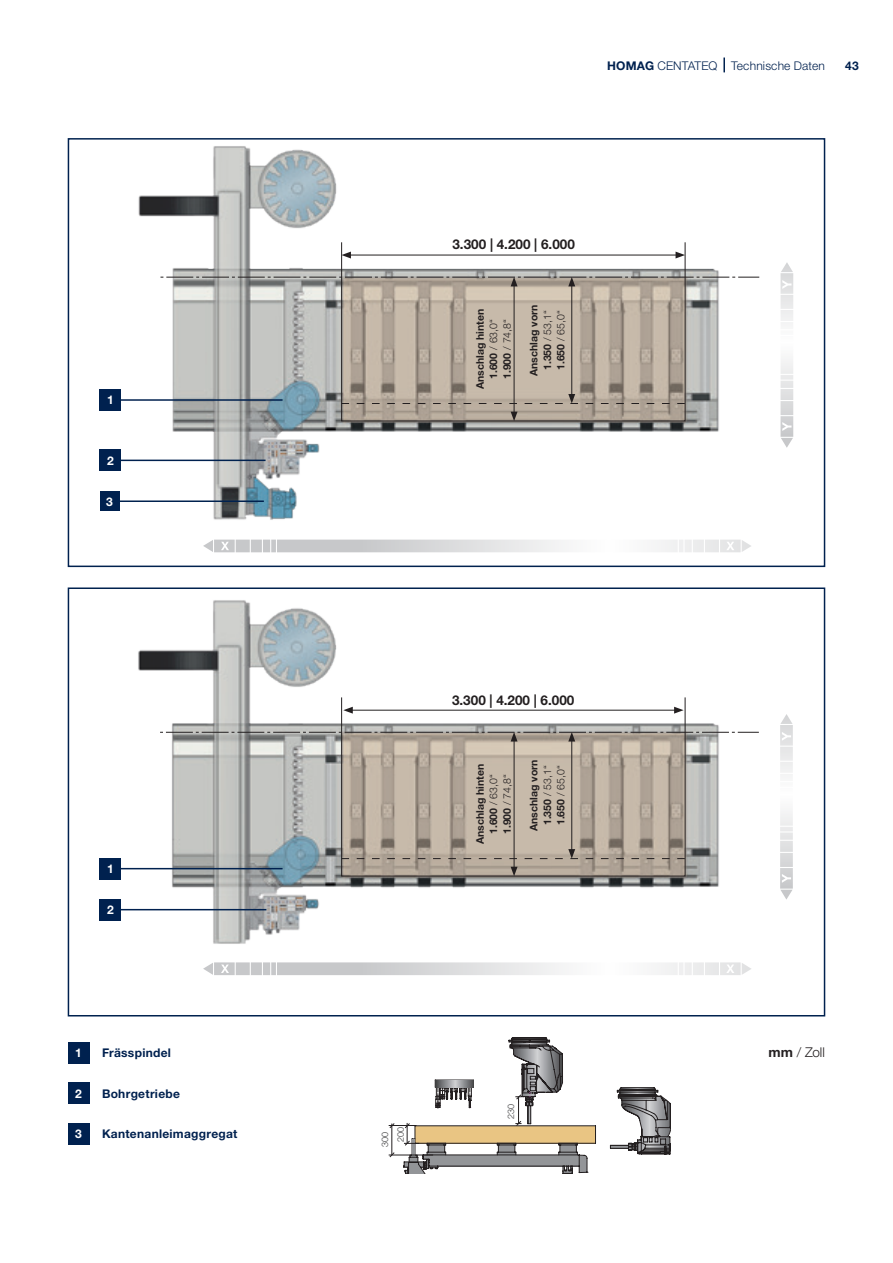
<style>
.page{position:relative;width:893px;height:1263px;background:#fff}
.page>*{position:absolute;margin:0;border:0;box-sizing:border-box;transform-origin:0 0}
._07_Bemaßung_9_9_ver{font:700 13.5px "Helvetica Neue LTW1 G";color:#231f20}
._07_Bemaßung_verscha{font:300 13.5px "Helvetica Neue LTW1 G";color:#231f20}
._06_Tabelle_Explosio{font:700 12px "Helvetica Neue LTW1 G";letter-spacing:.025em;color:#00214f}
.Musterseiten_Rubrike{font:300 12px "Helvetica Neue LTW1 G";letter-spacing:.015em;color:#00214f}
._06_Tabelle_Explosio-2{font:700 12px "Helvetica Neue LTW1 G";color:#fff}
.Tabelle_7_9Pt_light{font:700 10.5px/13.5px "Helvetica Neue LTW1 G";color:#231f20;text-align:center}
._07_Tabelle_7_9{font:300 9px "Helvetica Neue LTW1 G";color:#3e3e3f}
.s1{font-weight:700}
.s2{font-weight:300}
</style>
<div class="page">
<img style="left:134px;top:139px;width:605px;height:401px">
<img style="left:134px;top:587px;width:604px;height:357px">
<div style="left:68px;top:1042px;width:21px;height:21px;background:#00214f"></div>
<div style="left:68px;top:1083px;width:21px;height:21px;background:#00214f"></div>
<div style="left:68px;top:1123px;width:21px;height:22px;background:#00214f"></div>
<svg style="left:723px;top:58px;width:2px;height:14px"></svg>
<hr style="left:349px;top:255px;width:329px;height:1px;background:#231f20">
<svg style="left:343px;top:252px;width:8px;height:6px"></svg>
<svg style="left:676px;top:252px;width:7px;height:6px"></svg>
<hr style="left:350px;top:710px;width:326px;height:1px;background:#231f20">
<svg style="left:343px;top:707px;width:10px;height:7px"></svg>
<svg style="left:674px;top:707px;width:9px;height:7px"></svg>
<svg style="left:780px;top:263px;width:13px;height:185px"></svg>
<svg style="left:780px;top:714px;width:13px;height:185px"></svg>
<svg style="left:203px;top:540px;width:548px;height:12px"></svg>
<svg style="left:203px;top:962px;width:548px;height:13px"></svg>
<svg style="left:389px;top:1037px;width:282px;height:136px"></svg>
<div style="left:100px;top:389px;width:21px;height:22px;background:#00214f"></div>
<div style="left:100px;top:858px;width:21px;height:21px;background:#00214f"></div>
<div style="left:100px;top:899px;width:21px;height:21px;background:#00214f"></div>
<div style="left:100px;top:450px;width:21px;height:21px;background:#00214f"></div>
<div style="left:100px;top:491px;width:19px;height:20px;background:#00214f"></div>
<hr style="left:121px;top:399px;width:162px;height:2px;background:#00214f">
<hr style="left:119px;top:868px;width:164px;height:1px;background:#00214f">
<hr style="left:119px;top:909px;width:147px;height:1px;background:#00214f">
<hr style="left:119px;top:460px;width:147px;height:1px;background:#00214f">
<hr style="left:119px;top:500px;width:145px;height:2px;background:#00214f">
<div style="left:341px;top:242px;width:344px;height:179px;border:1px solid #231f20"></div>
<hr style="left:514px;top:739px;width:1px;height:130px;background:#231f20">
<svg style="left:511px;top:867px;width:7px;height:9px"></svg>
<hr style="left:514px;top:284px;width:1px;height:130px;background:#231f20">
<svg style="left:511px;top:412px;width:7px;height:9px"></svg>
<hr style="left:571px;top:739px;width:1px;height:112px;background:#231f20">
<svg style="left:341px;top:849px;width:344px;height:10px;background:#ada194"></svg>
<svg style="left:160px;top:732px;width:599px;height:9px;background:#9d9891"></svg>
<hr style="left:571px;top:284px;width:1px;height:112px;background:#231f20">
<svg style="left:341px;top:394px;width:344px;height:10px;background:#aca093"></svg>
<svg style="left:160px;top:277px;width:599px;height:9px;background:#a09a93"></svg>
<p class="_06_Tabelle_Explosio-2" style="left:107px;top:392px;width:8px">1</p>
<p class="_06_Tabelle_Explosio-2" style="left:107px;top:453px;width:8px">2</p>
<p class="_06_Tabelle_Explosio-2" style="left:106px;top:494px;width:8px">3</p>
<p class="Musterseiten_Rubrike" style="left:607px;top:58px;width:219px"><span class="s1">HOMAG</span> CENTATEQ Technische Daten</p>
<p class="_06_Tabelle_Explosio" style="left:845px;top:58px;width:15px">43</p>
<p class="_07_Bemaßung_9_9_ver" style="left:452px;top:236px;width:124px">3.300 | 4.200 | 6.000</p>
<p class="Tabelle_7_9Pt_light" style="left:473px;top:389px;width:82px;rotate:-90deg">Anschlag hinten<br>1.600 <span class="s2">/ 63,0“<br></span>1.900 <span class="s2">/ 74,8“</span></p>
<p class="Tabelle_7_9Pt_light" style="left:527px;top:376px;width:73px;rotate:-90deg">Anschlag vorn<br>1.350 <span class="s2">/ 53,1“<br></span>1.650 <span class="s2">/ 65,0“</span></p>
<p class="_07_Bemaßung_9_9_ver" style="left:452px;top:691px;width:124px">3.300 | 4.200 | 6.000</p>
<p class="_06_Tabelle_Explosio-2" style="left:107px;top:861px;width:8px">1</p>
<p class="_06_Tabelle_Explosio-2" style="left:107px;top:902px;width:8px">2</p>
<p class="Tabelle_7_9Pt_light" style="left:473px;top:844px;width:82px;rotate:-90deg">Anschlag hinten<br>1.600 <span class="s2">/ 63,0“<br></span>1.900 <span class="s2">/ 74,8“</span></p>
<p class="Tabelle_7_9Pt_light" style="left:527px;top:831px;width:73px;rotate:-90deg">Anschlag vorn<br>1.350 <span class="s2">/ 53,1“<br></span>1.650 <span class="s2">/ 65,0“</span></p>
<p class="_06_Tabelle_Explosio-2" style="left:75px;top:1045px;width:8px">1</p>
<p class="_06_Tabelle_Explosio" style="left:102px;top:1045px;width:70px">Frässpindel</p>
<p class="_07_Bemaßung_verscha" style="left:768px;top:1044px;width:58px"><span class="s1">mm</span> / Zoll</p>
<p class="_06_Tabelle_Explosio-2" style="left:75px;top:1086px;width:8px">2</p>
<p class="_06_Tabelle_Explosio" style="left:102px;top:1086px;width:79px">Bohrgetriebe</p>
<p class="_06_Tabelle_Explosio-2" style="left:75px;top:1127px;width:8px">3</p>
<p class="_06_Tabelle_Explosio" style="left:102px;top:1127px;width:137px">Kantenanleimaggregat</p>
<p class="_07_Tabelle_7_9" style="left:505px;top:1119px;width:17px;rotate:-90deg">230</p>
<p class="_07_Tabelle_7_9" style="left:395px;top:1142px;width:17px;rotate:-90deg">200</p>
<p class="_07_Tabelle_7_9" style="left:379px;top:1147px;width:17px;rotate:-90deg">300</p>
</div>
